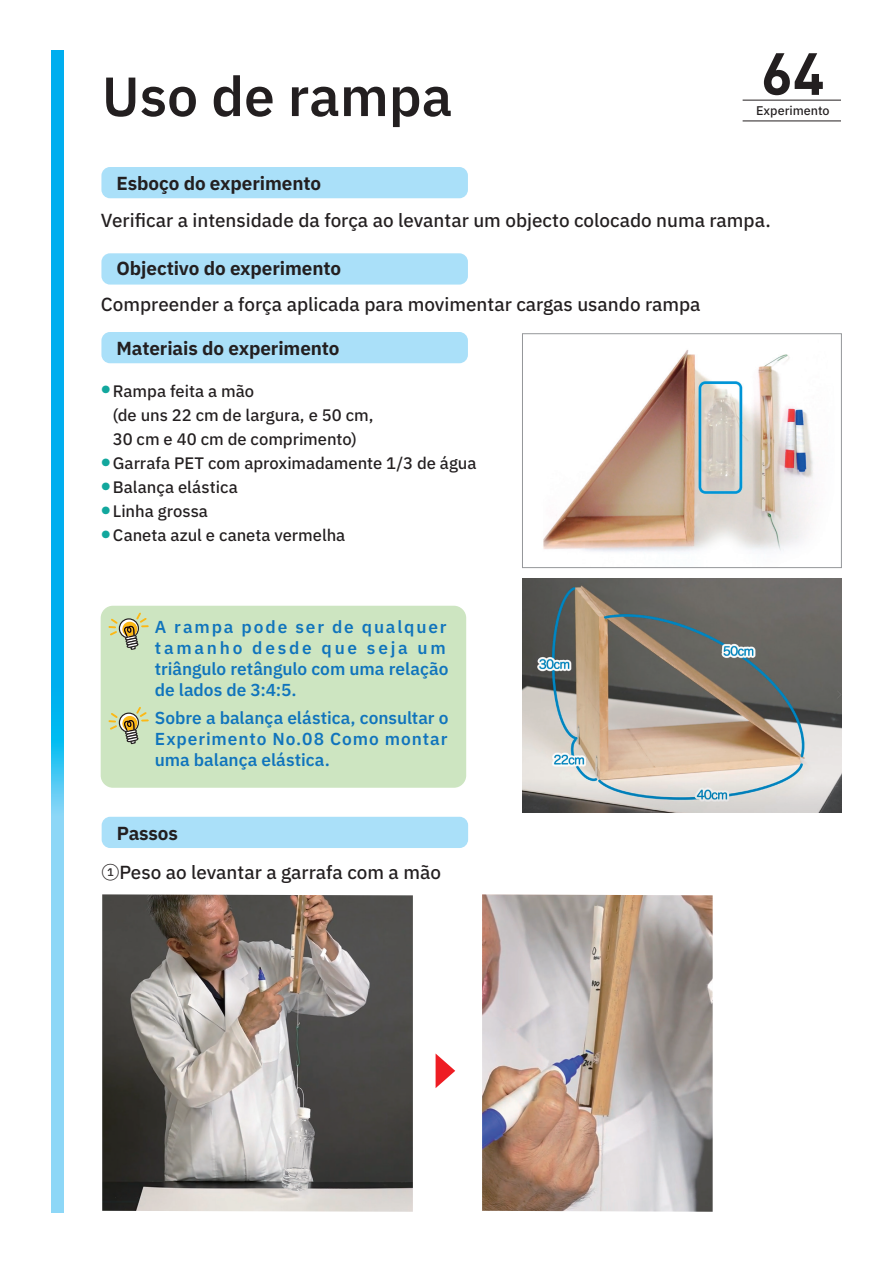
<style>
.page{position:relative;width:893px;height:1263px;background:#fff}
.page>*{position:absolute;margin:0;border:0;box-sizing:border-box;transform-origin:0 0}
.t1{font:700 58.5px "DIN";color:#231f20}
.t2{font:52.5px "IBM Plex Sans JP Sm Bld";color:#231f20}
.t3{font:18px "IBM Plex Sans JP Medm";color:#231f20}
.t4{font:700 18px "IBM Plex Sans JP";letter-spacing:-.005em;color:#231f20}
.t5{font:16.5px/21px "IBM Plex Sans JP Sm Bld";letter-spacing:.105em;color:#1074bc}
.t6{font:16.5px/21px "IBM Plex Sans JP Sm Bld";letter-spacing:.045em;color:#1074bc;text-align:justify}
.t7{font:15.9px/24px "IBM Plex Sans JP Medm";color:#231f20}
.t8{font:12px "IBM Plex Sans JP Medm";color:#231f20}
</style>
<div class="page">
<svg style="left:51px;top:50px;width:13px;height:1162px;background:#34bef2"></svg>
<img style="left:543px;top:350px;width:270px;height:202px">
<div style="left:522px;top:333px;width:320px;height:235px;border:1px solid #95979a"></div>
<img style="left:102px;top:894px;width:311px;height:318px">
<img style="left:482px;top:894px;width:231px;height:318px">
<svg style="left:436px;top:1054px;width:19px;height:34px"></svg>
<img style="left:522px;top:578px;width:320px;height:234px">
<hr style="left:743px;top:100px;width:98px;height:1px;background:#231f20">
<hr style="left:743px;top:121px;width:98px;height:1px;background:#231f20">
<div style="left:101px;top:606px;width:365px;height:182px;background:#cde5c1;border-radius:12px"></div>
<svg style="left:108px;top:612px;width:40px;height:38px"></svg>
<svg style="left:108px;top:707px;width:40px;height:38px"></svg>
<div style="left:101px;top:253px;width:367px;height:32px;background:#aae0f9;border-radius:9px"></div>
<div style="left:101px;top:167px;width:367px;height:31px;background:#aae0f9;border-radius:9px"></div>
<div style="left:101px;top:332px;width:367px;height:31px;background:#aae0f9;border-radius:9px"></div>
<div style="left:102px;top:817px;width:366px;height:31px;background:#aae0f9;border-radius:9px"></div>
<h2 class="t2" style="left:102px;top:57px;width:352px">Uso de rampa</h2>
<p class="t4" style="left:117px;top:169px;width:206px">Esboço do experimento</p>
<h1 class="t1" style="left:761px;top:35px;width:65px">64</h1>
<p class="t8" style="left:756px;top:102px;width:75px">Experimento</p>
<p class="t3" style="left:101px;top:207px;width:671px">Verificar a intensidade da força ao levantar um objecto colocado numa rampa.</p>
<p class="t4" style="left:117px;top:255px;width:226px">Objectivo do experimento</p>
<p class="t3" style="left:101px;top:291px;width:601px">Compreender a força aplicada para movimentar cargas usando rampa</p>
<p class="t4" style="left:117px;top:334px;width:225px">Materiais do experimento</p>
<p class="t7" style="left:113px;top:378px;width:262px;text-indent:-12px"><sup>●</sup> Rampa feita a mão<br>(de uns 22 cm de largura, e 50 cm,<br>30 cm e 40 cm de comprimento)</p>
<p class="t7" style="left:101px;top:450px;width:377px"><sup>●</sup> Garrafa PET com aproximadamente 1/3 de água</p>
<p class="t7" style="left:101px;top:474px;width:138px"><sup>●</sup> Balança elástica</p>
<p class="t7" style="left:101px;top:498px;width:109px"><sup>●</sup> Linha grossa</p>
<p class="t7" style="left:101px;top:522px;width:246px"><sup>●</sup> Caneta azul e caneta vermelha</p>
<p class="t5" style="left:155px;top:615px;width:295px">A rampa pode ser de qualquer tamanho desde que seja um triângulo retângulo com uma relação de lados de 3:4:5.</p>
<p class="t6" style="left:155px;top:706px;width:295px">Sobre a balança elástica, consultar o Experimento No.08 Como montar uma balança elástica.</p>
<p class="t4" style="left:117px;top:820px;width:63px">Passos</p>
<p class="t3" style="left:101px;top:859px;width:341px">①Peso ao levantar a garrafa com a mão</p>
</div>
